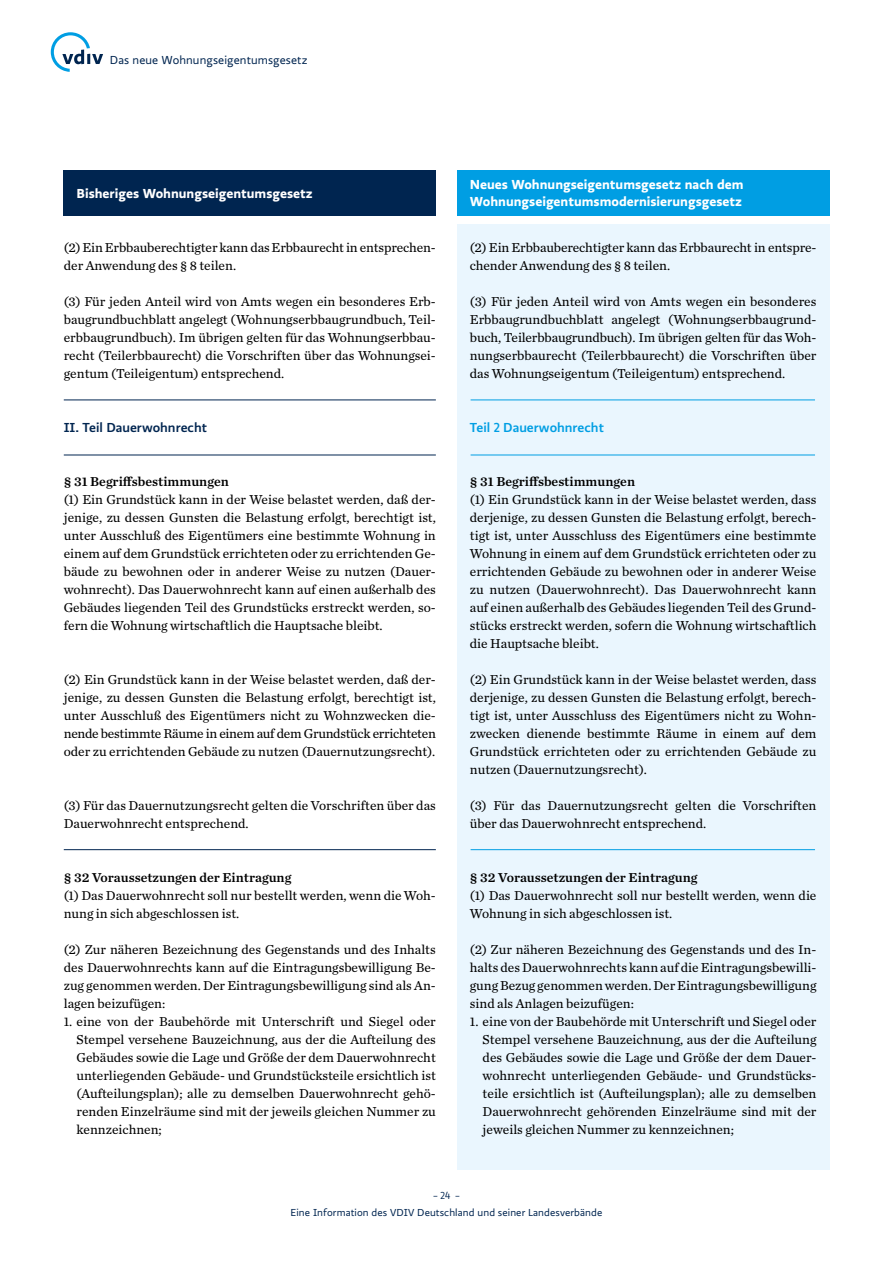
<style>
.page{position:relative;width:893px;height:1263px;background:#fff}
.page>*{position:absolute;margin:0;border:0;box-sizing:border-box;transform-origin:0 0}
.t1{font:13.5px/18px "Chronicle Text G2";color:#000;text-align:justify}
.t2{font:13.5px "Chronicle Text G2 Semi";color:#000}
.t3{font:700 13.5px/16.2px "Ratio";color:#fff}
.t4{font:500 13.5px "Ratio";color:#002550}
.t5{font:500 13.5px "Ratio";color:#009ee3}
.t6{font:12px "Ratio";letter-spacing:.01em;color:#002550}
.t7{font:10.5px "Ratio";letter-spacing:.01em;color:#002550}
.t8{font:10.5px "Ratio Display";color:#002550}
.s1{font-family:"Ratio Display"}
</style>
<div class="page">
<div style="left:64px;top:170px;width:372px;height:45px;background:#002550"></div>
<div style="left:457px;top:170px;width:372px;height:45px;background:#009ee3"></div>
<div style="left:457px;top:225px;width:372px;height:945px;background:#eaf6fe"></div>
<hr style="left:471px;top:400px;width:344px;height:1px;background:#009ee3">
<hr style="left:64px;top:400px;width:372px;height:1px;background:#002550">
<hr style="left:471px;top:455px;width:344px;height:1px;background:#009ee3">
<hr style="left:64px;top:455px;width:372px;height:1px;background:#002550">
<hr style="left:471px;top:849px;width:344px;height:1px;background:#009ee3">
<hr style="left:64px;top:849px;width:372px;height:1px;background:#002550">
<svg style="left:51px;top:32px;width:52px;height:40px"></svg>
<p class="t6" style="left:110px;top:53px;width:199px">Das neue Wohnungseigentumsgesetz</p>
<p class="t3" style="left:77px;top:185px;width:238px">Bisheriges Wohnungseigentumsgesetz</p>
<p class="t3" style="left:470px;top:177px;width:275px">Neues Wohnungseigentumsgesetz nach dem<br>Wohnungseigentumsmodernisierungsgesetz</p>
<p class="t1" style="left:470px;top:238px;width:348px">(2) Ein Erbbauberechtigter kann das Erbbaurecht in entspre&shy;chender Anwendung des § 8 teilen.</p>
<p class="t1" style="left:470px;top:292px;width:348px">(3) Für jeden Anteil wird von Amts wegen ein besonderes Erbbaugrundbuchblatt angelegt (Wohnungserbbaugrund&shy;buch, Teilerbbaugrundbuch). Im übrigen gelten für das Woh&shy;nungserbbaurecht (Teilerbbaurecht) die Vorschriften über das Wohnungseigentum (Teileigentum) entsprechend.</p>
<p class="t1" style="left:64px;top:238px;width:374px">(2) Ein Erbbauberechtigter kann das Erbbaurecht in entsprechen&shy;der Anwendung des § 8 teilen.</p>
<p class="t1" style="left:64px;top:292px;width:374px">(3) Für jeden Anteil wird von Amts wegen ein besonderes Erb&shy;baugrundbuchblatt angelegt (Wohnungserbbaugrundbuch, Teil&shy;erbbaugrundbuch). Im übrigen gelten für das Wohnungserbbau&shy;recht (Teilerbbaurecht) die Vorschriften über das Wohnungsei&shy;gentum (Teileigentum) entsprechend.</p>
<p class="t4" style="left:64px;top:419px;width:145px">II. Teil Dauerwohnrecht</p>
<p class="t2" style="left:64px;top:471px;width:167px">§ 31 Begriffsbestimmungen</p>
<p class="t1" style="left:64px;top:490px;width:374px">(1) Ein Grundstück kann in der Weise belastet werden, daß der&shy;jenige, zu dessen Gunsten die Belastung erfolgt, berechtigt ist, unter Ausschluß des Eigentümers eine bestimmte Wohnung in einem auf dem Grundstück errichteten oder zu errichtenden Ge&shy;bäude zu bewohnen oder in anderer Weise zu nutzen (Dauer&shy;wohnrecht). Das Dauerwohnrecht kann auf einen außerhalb des Gebäudes liegenden Teil des Grundstücks erstreckt werden, so&shy;fern die Wohnung wirtschaftlich die Hauptsache bleibt.</p>
<p class="t1" style="left:64px;top:670px;width:374px">(2) Ein Grundstück kann in der Weise belastet werden, daß der&shy;jenige, zu dessen Gunsten die Belastung erfolgt, berechtigt ist, unter Ausschluß des Eigentümers nicht zu Wohnzwecken die&shy;nende bestimmte Räume in einem auf dem Grundstück errichteten oder zu errichtenden Gebäude zu nutzen (Dauernutzungsrecht).</p>
<p class="t1" style="left:64px;top:796px;width:374px">(3) Für das Dauernutzungsrecht gelten die Vorschriften über das<br>Dauerwohnrecht entsprechend.</p>
<p class="t2" style="left:64px;top:867px;width:229px">§ 32 Voraussetzungen der Eintragung</p>
<p class="t1" style="left:64px;top:886px;width:374px">(1) Das Dauerwohnrecht soll nur bestellt werden, wenn die Woh&shy;nung in sich abgeschlossen ist.</p>
<p class="t1" style="left:64px;top:940px;width:374px">(2) Zur näheren Bezeichnung des Gegenstands und des Inhalts des Dauerwohnrechts kann auf die Eintragungsbewilligung Be&shy;zug genommen werden. Der Eintragungsbewilligung sind als An&shy;lagen beizufügen:</p>
<p class="t1" style="left:77px;top:1012px;width:361px;text-indent:-13px">1. eine von der Baubehörde mit Unterschrift und Siegel oder Stempel versehene Bauzeichnung, aus der die Aufteilung des Gebäudes sowie die Lage und Größe der dem Dauerwohnrecht unterliegenden Gebäude- und Grundstücksteile ersichtlich ist (Aufteilungsplan); alle zu demselben Dauerwohnrecht gehö&shy;renden Einzelräume sind mit der jeweils gleichen Nummer zu kennzeichnen;</p>
<p class="t5" style="left:470px;top:420px;width:136px">Teil <span class="s1">2</span> Dauerwohnrecht</p>
<p class="t2" style="left:470px;top:471px;width:167px">§ 31 Begriffsbestimmungen</p>
<p class="t1" style="left:470px;top:490px;width:348px">(1) Ein Grundstück kann in der Weise belastet werden, dass derjenige, zu dessen Gunsten die Belastung erfolgt, berech&shy;tigt ist, unter Ausschluss des Eigentümers eine bestimmte Wohnung in einem auf dem Grundstück errichteten oder zu errichtenden Gebäude zu bewohnen oder in anderer Weise zu nutzen (Dauerwohnrecht). Das Dauerwohnrecht kann auf einen außerhalb des Gebäudes liegenden Teil des Grund&shy;stücks erstreckt werden, sofern die Wohnung wirtschaftlich die Hauptsache bleibt.</p>
<p class="t1" style="left:470px;top:670px;width:348px">(2) Ein Grundstück kann in der Weise belastet werden, dass derjenige, zu dessen Gunsten die Belastung erfolgt, berech&shy;tigt ist, unter Ausschluss des Eigentümers nicht zu Wohn&shy;zwecken dienende bestimmte Räume in einem auf dem Grundstück errichteten oder zu errichtenden Gebäude zu nutzen (Dauernutzungsrecht).</p>
<p class="t1" style="left:470px;top:796px;width:348px">(3) Für das Dauernutzungsrecht gelten die Vorschriften über das Dauerwohnrecht entsprechend.</p>
<p class="t2" style="left:470px;top:867px;width:229px">§ 32 Voraussetzungen der Eintragung</p>
<p class="t1" style="left:470px;top:886px;width:348px">(1) Das Dauerwohnrecht soll nur bestellt werden, wenn die<br>Wohnung in sich abgeschlossen ist.</p>
<p class="t1" style="left:470px;top:940px;width:348px">(2) Zur näheren Bezeichnung des Gegenstands und des In&shy;halts des Dauerwohnrechts kann auf die Eintragungsbewilli&shy;gung Bezug genommen werden. Der Eintragungsbewilligung sind als Anlagen beizufügen:</p>
<p class="t1" style="left:483px;top:1012px;width:335px;text-indent:-13px">1. eine von der Baubehörde mit Unterschrift und Siegel oder Stempel versehene Bauzeichnung, aus der die Aufteilung des Gebäudes sowie die Lage und Größe der dem Dauer&shy;wohnrecht unterliegenden Gebäude- und Grundstücks&shy;teile ersichtlich ist (Aufteilungsplan); alle zu demselben Dauerwohnrecht gehörenden Einzelräume sind mit der jeweils gleichen Nummer zu kennzeichnen;</p>
<p class="t8" style="left:433px;top:1190px;width:28px">– 24 –</p>
<p class="t7" style="left:291px;top:1206px;width:313px">Eine Information des VDIV Deutschland und seiner Landesverbände</p>
</div>
